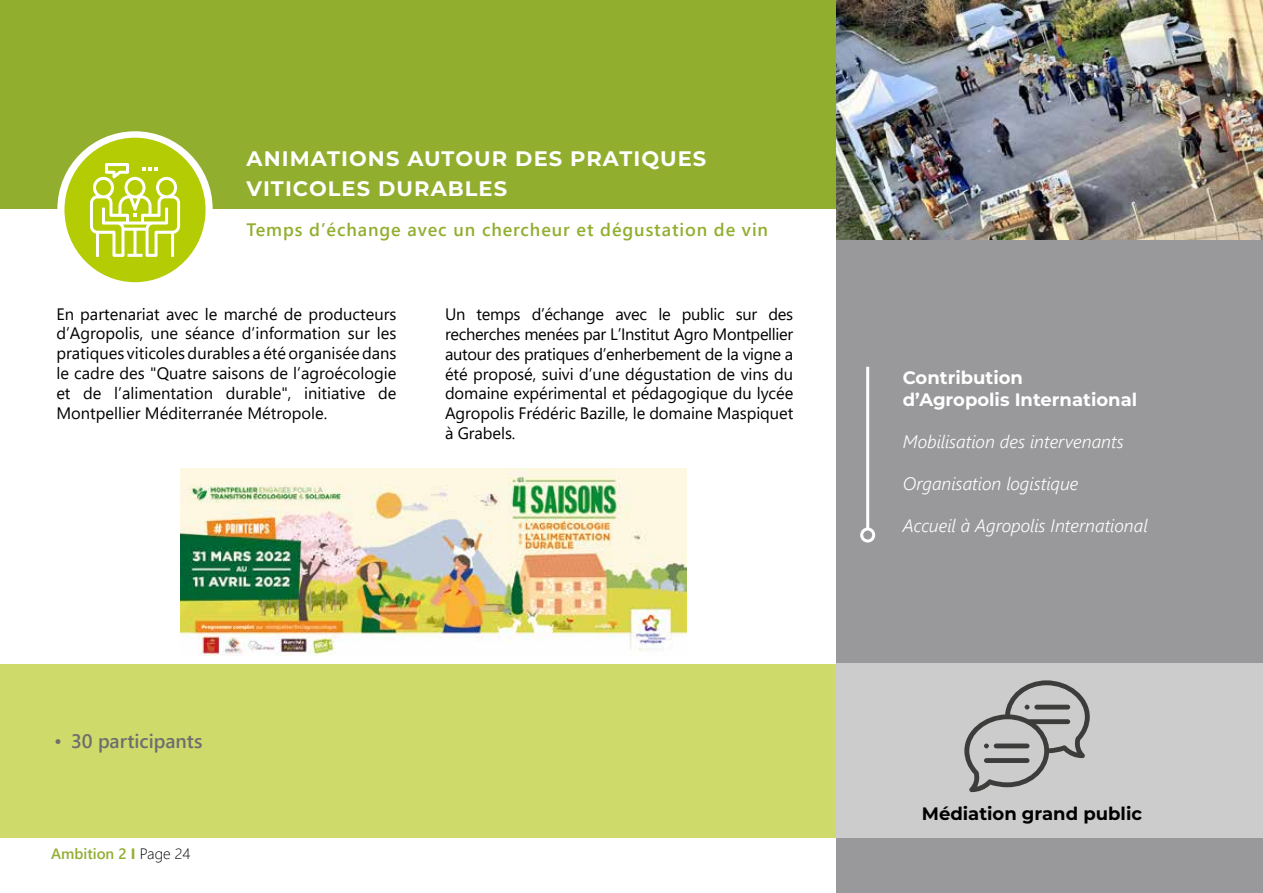
<style>
.page{position:relative;width:1263px;height:893px;background:#fff}
.page>*{position:absolute;margin:0;border:0;box-sizing:border-box;transform-origin:0 0}
.t1{font:700 21px/30px "Montserrat";letter-spacing:.05em;color:#fff}
.t2{font:600 19.5px "Segoe UI";color:#6e6e70}
.t3{font:italic 300 18px "Segoe UI";color:#fff}
.t4{font:600 18px "Segoe UI";letter-spacing:.05em;color:#92ae2f}
.t5{font:700 18px/21.6px "Montserrat";color:#fff}
.t6{font:700 18px "Montserrat";color:#000}
.t7{font:16.5px/19.8px "Segoe UI";color:#000;text-align:justify}
.t8{font:600 15px "Segoe UI";color:#92ae2f}
.s1{font-weight:400}
.s2{font-weight:700}
.s3{font-weight:300;color:#000}
</style>
<div class="page">
<div style="left:0;top:0;width:1263px;height:208px;background:#92ae2f"></div>
<div style="left:836px;top:0;width:427px;height:893px;background:#99999b"></div>
<img style="left:836px;top:0;width:427px;height:240px">
<div style="left:0;top:664px;width:836px;height:174px;background:#cedb6a"></div>
<div style="left:836px;top:663px;width:427px;height:175px;background:#cccccd"></div>
<div style="left:57px;top:131px;width:156px;height:155px;background:#fff;border-radius:50%"></div>
<div style="left:64px;top:138px;width:142px;height:144px;background:#b4cc04;border-radius:50%"></div>
<svg style="left:90px;top:163px;width:90px;height:94px"></svg>
<svg style="left:964px;top:680px;width:126px;height:112px"></svg>
<div style="left:994px;top:743px;width:35px;height:5px;background:#3c3c3b;border-radius:2px"></div>
<div style="left:984px;top:758px;width:45px;height:5px;background:#3c3c3b;border-radius:2px"></div>
<hr style="left:1034px;top:705px;width:36px;height:4px;background:#3c3c3b;border-radius:2px">
<hr style="left:866px;top:367px;width:3px;height:162px;background:#fff">
<div style="left:860px;top:527px;width:15px;height:15px;border:3px solid #fff;border-radius:50%"></div>
<img style="left:181px;top:469px;width:505px;height:187px">
<hr style="left:1262px;top:0;width:1px;height:208px;background:#92ae2f">
<p class="t1" style="left:247px;top:142px;width:461px">ANIMATIONS AUTOUR DES PRATIQUES<br>VITICOLES DURABLES</p>
<p class="t4" style="left:247px;top:213px;width:523px">Temps d’échange avec un chercheur et dégustation de vin</p>
<p class="t7" style="left:56px;top:302px;width:342px">En partenariat avec le marché de producteurs d’Agropolis, une séance d’information sur les pratiques viticoles durables a été organisée dans le cadre des "Quatre saisons de l’agroécologie et de l’alimentation durable", initiative de Montpellier Méditerranée Métropole.</p>
<p class="t7" style="left:445px;top:303px;width:350px">Un temps d’échange avec le public sur des recherches menées par L’Institut Agro Montpellier autour des pratiques d’enherbement de la vigne a été proposé, suivi d’une dégustation de vins du domaine expérimental et pédagogique du lycée Agropolis Frédéric Bazille, le domaine Maspiquet à Grabels.</p>
<p class="t2" style="left:54px;top:723px;width:150px"><span class="s1">•</span> 30 participants</p>
<p class="t8" style="left:51px;top:839px;width:141px">Ambition 2 <span class="s2">I</span> <span class="s3">Page 24</span></p>
<p class="t5" style="left:903px;top:366px;width:236px">Contribution<br>d’Agropolis International</p>
<p class="t3" style="left:903px;top:425px;width:222px">Mobilisation des intervenants</p>
<p class="t3" style="left:903px;top:467px;width:177px">Organisation logistique</p>
<p class="t3" style="left:903px;top:509px;width:246px">Accueil à Agropolis International</p>
<p class="t6" style="left:922px;top:801px;width:222px">Médiation grand public</p>
</div>
